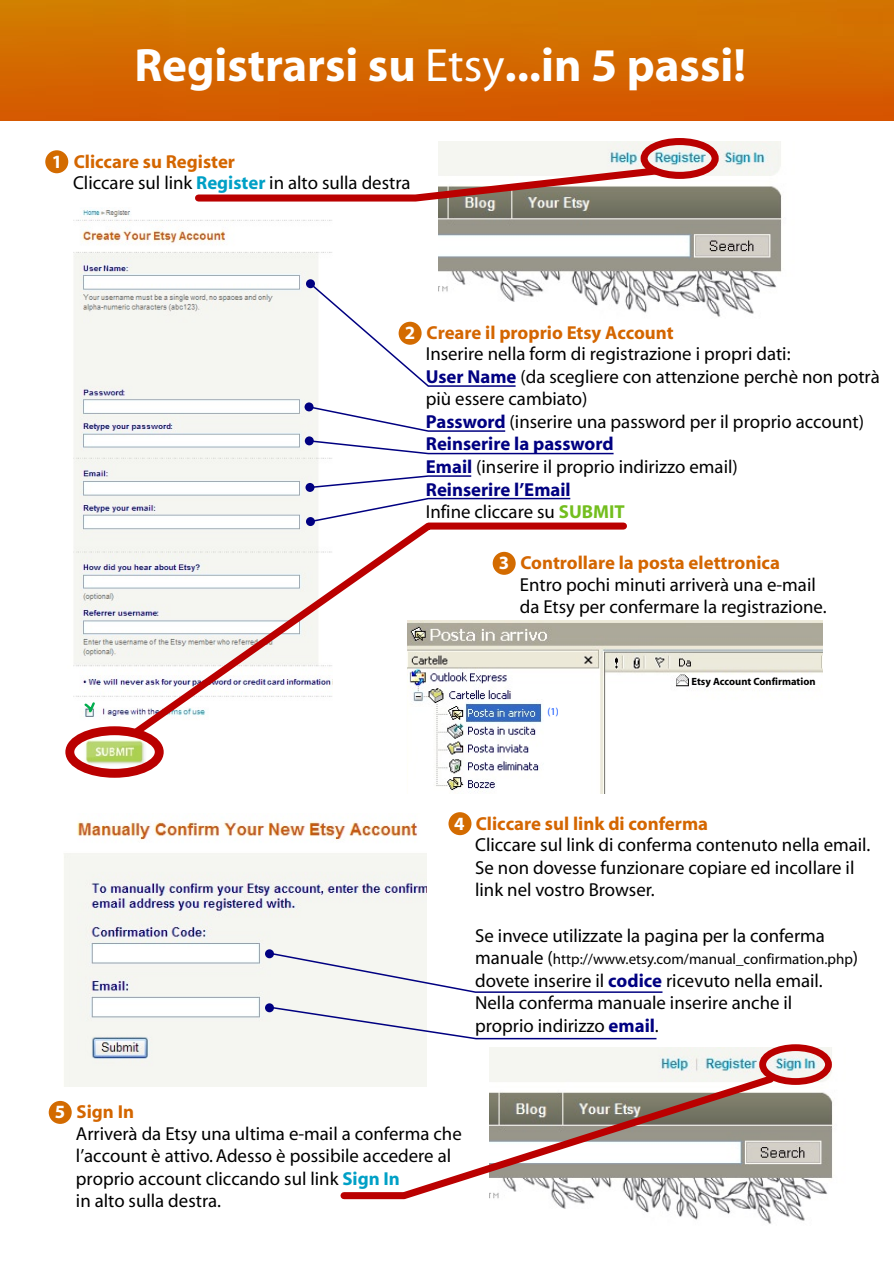
<style>
.page{position:relative;width:894px;height:1263px;background:#fff}
.page>*{position:absolute;margin:0;border:0;box-sizing:border-box;transform-origin:0 0}
.t1{font:700 46.95px "Myriad";color:#fff}
.t2{font:18.75px/22.5px "Myriad";color:#000}
.t3{font:700 18.75px "Myriad";color:#d46600}
.t4{font:15px "Myriad";color:#000}
.t5{font:700 10.5px "Myriad";color:#000}
.t6{font:10.5px "Myriad";color:#0a50ff}
.s1{font-weight:400}
.s2{font-weight:700;color:#fff}
.s3{font-weight:700;color:#d46600}
.s4{font-weight:700;color:#00a0c6}
.s5{color:#fff}
.s6{font-weight:700;color:#000081}
.s7{font-weight:700;color:#73be1e}
.s8{font-size:18.75px}
</style>
<div class="page">
<div style="left:49px;top:1101px;width:23px;height:23px;background:#d36b00;border-radius:50%"></div>
<div style="left:448px;top:812px;width:23px;height:23px;background:#d36b00;border-radius:50%"></div>
<div style="left:45px;top:150px;width:23px;height:23px;background:#d36b00;border-radius:50%"></div>
<img style="left:64px;top:821px;width:362px;height:265px">
<img style="left:438px;top:141px;width:344px;height:176px">
<div style="left:641px;top:138px;width:78px;height:41px;border:7px solid #ba0000;border-radius:50%"></div>
<img style="left:489px;top:1047px;width:344px;height:177px">
<div style="left:759px;top:1044px;width:73px;height:41px;border:7px solid #ba0000;border-radius:50%"></div>
<img style="left:436px;top:620px;width:386px;height:173px">
<div style="left:690px;top:675px;width:131px;height:12px;background:#fff"></div>
<img style="left:0;top:0;width:894px;height:120px">
<img style="left:71px;top:209px;width:261px;height:566px">
<div style="left:65px;top:726px;width:99px;height:52px;border:9px solid #ba0000;border-radius:50%"></div>
<svg style="left:83px;top:701px;width:13px;height:16px"></svg>
<svg style="left:309px;top:282px;width:208px;height:106px"></svg>
<div style="left:306px;top:279px;width:9px;height:9px;background:#000081;border-radius:50%"></div>
<svg style="left:308px;top:405px;width:198px;height:28px"></svg>
<div style="left:305px;top:402px;width:9px;height:9px;background:#000081;border-radius:50%"></div>
<svg style="left:308px;top:439px;width:306px;height:16px"></svg>
<div style="left:305px;top:436px;width:9px;height:9px;background:#000081;border-radius:50%"></div>
<svg style="left:308px;top:475px;width:164px;height:14px"></svg>
<div style="left:305px;top:483px;width:9px;height:9px;background:#000081;border-radius:50%"></div>
<svg style="left:309px;top:497px;width:262px;height:22px"></svg>
<svg style="left:306px;top:517px;width:9px;height:9px"></svg>
<svg style="left:130px;top:519px;width:501px;height:219px"></svg>
<svg style="left:195px;top:164px;width:468px;height:41px"></svg>
<svg style="left:337px;top:1072px;width:441px;height:131px"></svg>
<svg style="left:267px;top:952px;width:396px;height:42px"></svg>
<div style="left:265px;top:949px;width:9px;height:9px;background:#000081;border-radius:50%"></div>
<svg style="left:267px;top:1006px;width:390px;height:34px"></svg>
<div style="left:265px;top:1003px;width:9px;height:9px;background:#000081;border-radius:50%"></div>
<h1 class="t1" style="left:134px;top:41px;width:613px">Registrarsi su <span class="s1">Etsy</span>...in 5 passi!</h1>
<p class="t2" style="left:73px;top:152px;width:339px;line-height:21.5px;text-indent:-21px"><span class="s2">1</span> <span class="s3">Cliccare su Register<br></span>Cliccare sul link <span class="s4">Register</span> in alto sulla destra</p>
<p class="t3" style="left:405px;top:323px;width:271px"><span class="s5">2</span> Creare il proprio Etsy Account</p>
<p class="t2" style="left:426px;top:343px;width:455px">Inserire nella form di registrazione i propri dati:<br><span class="s6">User Name</span> (da scegliere con attenzione perchè non potrà più essere cambiato)<br><span class="s6">Password</span> (inserire una password per il proprio account)<br><span class="s6">Reinserire la password<br>Email</span> (inserire il proprio indirizzo email)<br><span class="s6">Reinserire l’Email<br></span>Infine cliccare su <span class="s7">SUBMIT</span></p>
<p class="t2" style="left:520px;top:553px;width:308px;line-height:21.9px;text-indent:-21px"><span class="s2">3</span> <span class="s3">Controllare la posta elettronica<br></span>Entro pochi minuti arriverà una e-mail da Etsy per confermare la registrazione.</p>
<p class="t6" style="left:547px;top:706px;width:13px">(1)</p>
<p class="t5" style="left:692px;top:676px;width:126px">Etsy Account Confirmation</p>
<p class="t2" style="left:475px;top:813px;width:397px;text-indent:-21px"><span class="s2">4</span> <span class="s3">Cliccare sul link di conferma<br></span>Cliccare sul link di conferma contenuto nella email.<br>Se non dovesse funzionare copiare ed incollare il link nel vostro Browser.</p>
<p class="t2" style="left:475px;top:925px;width:351px">Se invece utilizzate la pagina per la conferma</p>
<p class="t4" style="left:475px;top:952px;width:385px"><span class="s8">manuale (</span>http://www.etsy.com/manual_confirmation.php<span class="s8">)</span></p>
<p class="t2" style="left:475px;top:970px;width:349px">dovete inserire il <span class="s6">codice</span> ricevuto nella email.<br>Nella conferma manuale inserire anche il proprio indirizzo <span class="s6">email</span>.</p>
<p class="t2" style="left:76px;top:1102px;width:387px;text-indent:-21px"><span class="s2">5</span> <span class="s3">Sign In<br></span>Arriverà da Etsy una ultima e-mail a conferma che l’account è attivo. Adesso è possibile accedere al proprio account cliccando sul link <span class="s4">Sign In<br></span>in alto sulla destra.</p>
</div>
